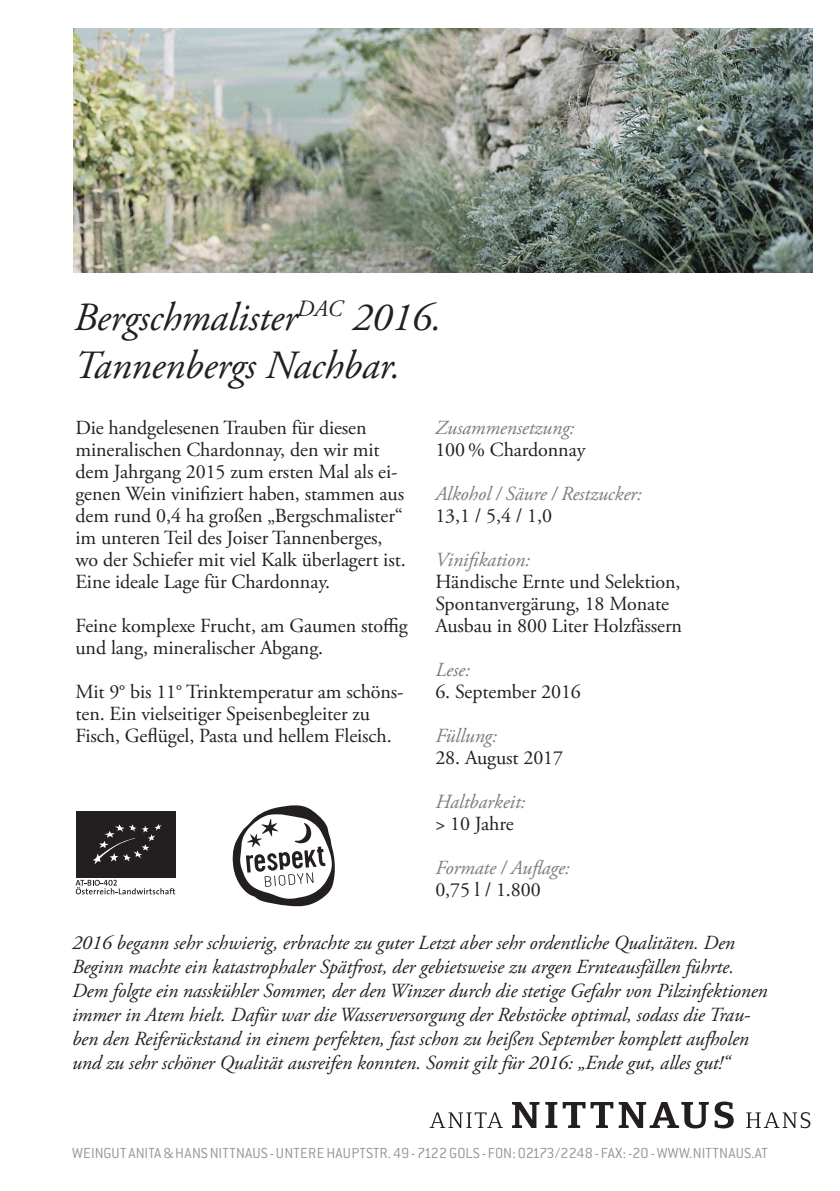
<style>
.page{position:relative;width:840px;height:1191px;background:#fff}
.page>*{position:absolute;margin:0;border:0;box-sizing:border-box;transform-origin:0 0}
.t1{font:italic 40px/48px "Adobe Garamond Pro";letter-spacing:-.005em;color:#231f20}
.t2{font:20px/22px "Adobe Garamond Pro";letter-spacing:-.005em;color:#231f20}
.t3{font:italic 20px/24px "Adobe Garamond Pro";letter-spacing:-.005em;color:#231f20}
.t4{font:italic 20px "Adobe Garamond Pro";letter-spacing:-.005em;color:#7d7a7a}
.t5{font:300 16px "Conduit ITC";color:#939598}
.t6{font:300 16px "Conduit ITC";letter-spacing:.02em;color:#939598}
</style>
<div class="page">
<svg style="left:429px;top:1112px;width:73px;height:16px"></svg>
<svg style="left:512px;top:1102px;width:27px;height:26px"></svg>
<svg style="left:545px;top:1102px;width:163px;height:26px"></svg>
<svg style="left:714px;top:1101px;width:19px;height:27px"></svg>
<svg style="left:746px;top:1112px;width:63px;height:16px"></svg>
<img style="left:74px;top:28px;width:737px;height:244px">
<svg style="left:75px;top:879px;width:100px;height:15px"></svg>
<div style="left:76px;top:811px;width:100px;height:66px;background:#231f20"></div>
<svg style="left:93px;top:824px;width:69px;height:40px"></svg>
<svg style="left:232px;top:805px;width:102px;height:101px"></svg>
<h1 class="t1" style="left:74px;top:294px;width:369px">Bergschmalister<sup>DAC</sup> 2016.<br>Tannenbergs Nachbar.</h1>
<p class="t2" style="left:75px;top:417px;width:331px">Die handgelesenen Trauben für diesen mineralischen Chardonnay, den wir mit dem Jahrgang 2015 zum ersten Mal als ei&shy;genen Wein vinifiziert haben, stammen aus dem rund 0,4 ha großen „Bergschmalister“ im unteren Teil des Joiser Tannenberges, wo der Schiefer mit viel Kalk überlagert ist.<br>Eine ideale Lage für Chardonnay.</p>
<p class="t2" style="left:75px;top:615px;width:333px">Feine komplexe Frucht, am Gaumen stoffig und lang, mineralischer Abgang.</p>
<p class="t2" style="left:75px;top:681px;width:329px">Mit 9° bis 11° Trinktemperatur am schöns&shy;ten. Ein vielseitiger Speisenbegleiter zu<br>Fisch, Geflügel, Pasta und hellem Fleisch.</p>
<p class="t4" style="left:435px;top:416px;width:141px">Zusammensetzung:</p>
<p class="t2" style="left:435px;top:439px;width:151px">100 % Chardonnay</p>
<p class="t4" style="left:435px;top:482px;width:208px">Alkohol / Säure / Restzucker:</p>
<p class="t2" style="left:435px;top:505px;width:118px">13,1 / 5,4 / 1,0</p>
<p class="t4" style="left:435px;top:548px;width:96px">Vinifikation:</p>
<p class="t2" style="left:435px;top:571px;width:248px">Händische Ernte und Selektion,<br>Spontanvergärung, 18 Monate<br>Ausbau in 800 Liter Holzfässern</p>
<p class="t4" style="left:435px;top:658px;width:36px">Lese:</p>
<p class="t2" style="left:435px;top:681px;width:147px">6. September 2016</p>
<p class="t4" style="left:435px;top:724px;width:63px">Füllung:</p>
<p class="t2" style="left:435px;top:747px;width:129px">28. August 2017</p>
<p class="t4" style="left:435px;top:790px;width:92px">Haltbarkeit:</p>
<p class="t2" style="left:435px;top:813px;width:80px">&gt; 10 Jahre</p>
<p class="t4" style="left:435px;top:856px;width:136px">Formate / Auflage:</p>
<p class="t2" style="left:435px;top:879px;width:107px">0,75 l / 1.800</p>
<p class="t3" style="left:72px;top:931px;width:696px">2016 begann sehr schwierig, erbrachte zu guter Letzt aber sehr ordentliche Qualitäten. Den Beginn machte ein katastrophaler Spätfrost, der gebietsweise zu argen Ernteausfällen führte.<br>Dem folgte ein nasskühler Sommer, der den Winzer durch die stetige Gefahr von Pilzinfektionen immer in Atem hielt. Dafür war die Wasserversorgung der Rebstöcke optimal, sodass die Trau&shy;ben den Reiferückstand in einem perfekten, fast schon zu heißen September komplett aufholen und zu sehr schöner Qualität ausreifen konnten. Somit gilt für 2016: „Ende gut, alles gut!“</p>
<p class="t6" style="left:72px;top:1144px;width:71px">WEINGUT ANITA</p>
<p class="t5" style="left:163px;top:1144px;width:63px">&amp; HANS NITTNAU</p>
<p class="t5" style="left:261px;top:1144px;width:408px">S - UNTE RE HAU PTSTR. 49 - 7122 GOLS - FON : 02173/2248 - FAX: -20 - WWW</p>
<p class="t5" style="left:689px;top:1144px;width:12px">.NITTNAU</p>
<p class="t5" style="left:743px;top:1144px;width:19px">S.AT</p>
</div>
